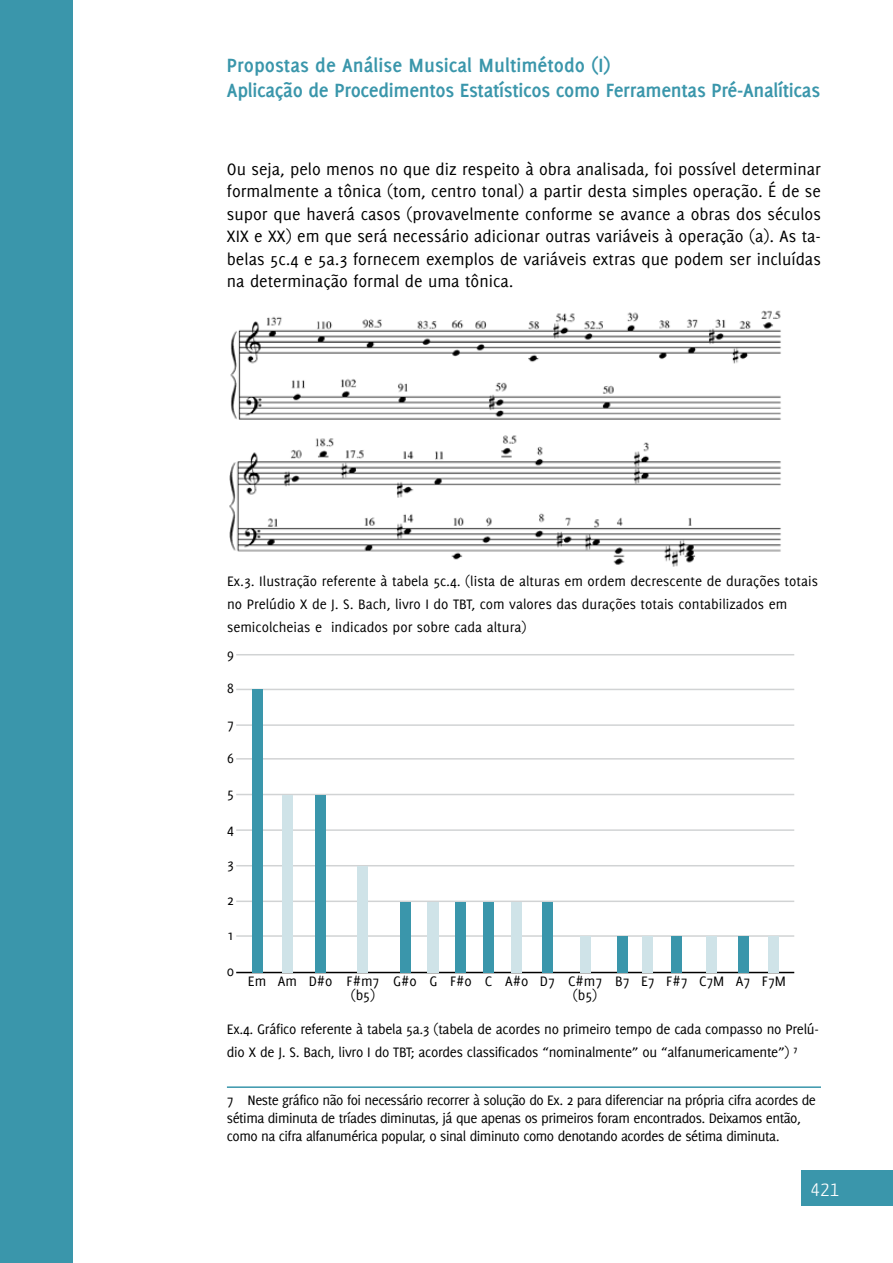
<style>
.page{position:relative;width:893px;height:1263px;background:#fff}
.page>*{position:absolute;margin:0;border:0;box-sizing:border-box;transform-origin:0 0}
.t1{font:700 21px/25.2px "Delicious";letter-spacing:-.015em;color:#3a96ab}
.t2{font:300 21px "Yanone Kaffeesatz";color:#fff}
.t3{font:18px/22.5px "Delicious";color:#000;text-align:justify}
.t4{font:15px/18px "Delicious";letter-spacing:-.02em;color:#000}
.t5{font:15px/22.5px "Delicious";color:#000}
</style>
<div class="page">
<div style="left:802px;top:1170px;width:91px;height:36px;background:#3a96ab"></div>
<div style="left:0;top:0;width:72px;height:1263px;background:#3a96ab"></div>
<hr style="left:227px;top:1086px;width:594px;height:2px;background:#3a96ab">
<img style="left:230px;top:310px;width:551px;height:110px">
<img style="left:229px;top:435px;width:552px;height:132px">
<hr style="left:236px;top:972px;width:558px;height:1px;background:#000">
<hr style="left:236px;top:935px;width:558px;height:2px;background:#d1d3d4">
<hr style="left:236px;top:900px;width:558px;height:2px;background:#d1d3d4">
<hr style="left:236px;top:865px;width:558px;height:1px;background:#d1d3d4">
<hr style="left:236px;top:829px;width:558px;height:2px;background:#d1d3d4">
<hr style="left:236px;top:794px;width:558px;height:1px;background:#d1d3d4">
<hr style="left:236px;top:724px;width:558px;height:2px;background:#d1d3d4">
<hr style="left:236px;top:758px;width:558px;height:1px;background:#d1d3d4">
<hr style="left:236px;top:689px;width:558px;height:1px;background:#d1d3d4">
<hr style="left:236px;top:654px;width:558px;height:1px;background:#d1d3d4">
<div style="left:643px;top:936px;width:10px;height:37px;background:#cfe3e8"></div>
<div style="left:282px;top:795px;width:11px;height:178px;background:#cfe3e8"></div>
<div style="left:316px;top:795px;width:10px;height:178px;background:#3a96ab"></div>
<div style="left:483px;top:902px;width:10px;height:71px;background:#3a96ab"></div>
<div style="left:707px;top:936px;width:10px;height:37px;background:#cfe3e8"></div>
<div style="left:358px;top:866px;width:10px;height:107px;background:#cfe3e8"></div>
<div style="left:672px;top:936px;width:10px;height:37px;background:#3a96ab"></div>
<div style="left:738px;top:936px;width:10px;height:37px;background:#3a96ab"></div>
<div style="left:400px;top:902px;width:10px;height:71px;background:#3a96ab"></div>
<div style="left:512px;top:902px;width:10px;height:71px;background:#cfe3e8"></div>
<div style="left:580px;top:936px;width:10px;height:37px;background:#cfe3e8"></div>
<div style="left:252px;top:689px;width:10px;height:284px;background:#3a96ab"></div>
<div style="left:428px;top:902px;width:10px;height:71px;background:#cfe3e8"></div>
<div style="left:456px;top:902px;width:10px;height:71px;background:#3a96ab"></div>
<div style="left:542px;top:902px;width:10px;height:71px;background:#3a96ab"></div>
<div style="left:617px;top:936px;width:10px;height:37px;background:#3a96ab"></div>
<div style="left:769px;top:936px;width:10px;height:37px;background:#cfe3e8"></div>
<h1 class="t1" style="left:227px;top:52px;width:595px">Propostas de Análise Musical Multimétodo (I)<br>Aplicação de Procedimentos Estatísticos como Ferramentas Pré-Analíticas</h1>
<p class="t3" style="left:227px;top:157px;width:596px">Ou seja, pelo menos no que diz respeito à obra analisada, foi possível determinar formalmente a tônica (tom, centro tonal) a partir desta simples operação. É de se supor que haverá casos (provavelmente conforme se avance a obras dos séculos XIX e XX) em que será necessário adicionar outras variáveis à operação (a). As ta&shy;belas 5c.4 e 5a.3 fornecem exemplos de variáveis extras que podem ser incluídas na determinação formal de uma tônica.</p>
<p class="t5" style="left:227px;top:570px;width:592px">Ex.3. Ilustração referente à tabela 5c.4. (lista de alturas em ordem decrescente de durações totais no Prelúdio X de J. S. Bach, livro I do TBT, com valores das durações totais contabilizados em semicolcheias e indicados por sobre cada altura)</p>
<p class="t4" style="left:227px;top:644px;width:8px">9</p>
<p class="t4" style="left:227px;top:679px;width:8px">8</p>
<p class="t4" style="left:227px;top:715px;width:8px">7</p>
<p class="t4" style="left:227px;top:748px;width:8px">6</p>
<p class="t4" style="left:227px;top:784px;width:8px">5</p>
<p class="t4" style="left:227px;top:820px;width:8px">4</p>
<p class="t4" style="left:227px;top:855px;width:8px">3</p>
<p class="t4" style="left:227px;top:891px;width:8px">2</p>
<p class="t4" style="left:227px;top:926px;width:8px">1</p>
<p class="t4" style="left:227px;top:962px;width:8px">0</p>
<p class="t4" style="left:248px;top:972px;width:20px">Em</p>
<p class="t4" style="left:429px;top:972px;width:44px">G F#o</p>
<p class="t4" style="left:540px;top:972px;width:16px">D7</p>
<p class="t4" style="left:615px;top:972px;width:16px">B7</p>
<p class="t4" style="left:762px;top:972px;width:26px">F7M</p>
<p class="t4" style="left:278px;top:972px;width:103px">Am D#o F#m7</p>
<p class="t4" style="left:485px;top:972px;width:9px">C</p>
<p class="t4" style="left:641px;top:972px;width:15px">E7</p>
<p class="t4" style="left:699px;top:972px;width:27px">C7M</p>
<p class="t4" style="left:351px;top:986px;width:26px">(b5)</p>
<p class="t4" style="left:393px;top:972px;width:25px">G#o</p>
<p class="t4" style="left:505px;top:972px;width:25px">A#o</p>
<p class="t4" style="left:568px;top:972px;width:36px">C#m7</p>
<p class="t4" style="left:666px;top:972px;width:23px">F#7</p>
<p class="t4" style="left:736px;top:972px;width:16px">A7</p>
<p class="t4" style="left:573px;top:986px;width:26px">(b5)</p>
<p class="t4" style="left:227px;top:1018px;width:593px;line-height:22.5px">Ex.4. Gráfico referente à tabela 5a.3 (tabela de acordes no primeiro tempo de cada compasso no Prelú&shy;dio X de J. S. Bach, livro I do TBT; acordes classificados “nominalmente” ou “alfanumericamente”) <sup>7</sup></p>
<p class="t4" style="left:227px;top:1091px;width:591px">7 Neste gráfico não foi necessário recorrer à solução do Ex. 2 para diferenciar na própria cifra acordes de sétima diminuta de tríades diminutas, já que apenas os primeiros foram encontrados. Deixamos então, como na cifra alfanumérica popular, o sinal diminuto como denotando acordes de sétima diminuta.</p>
<h1 class="t2" style="left:811px;top:1175px;width:30px">421</h1>
</div>
